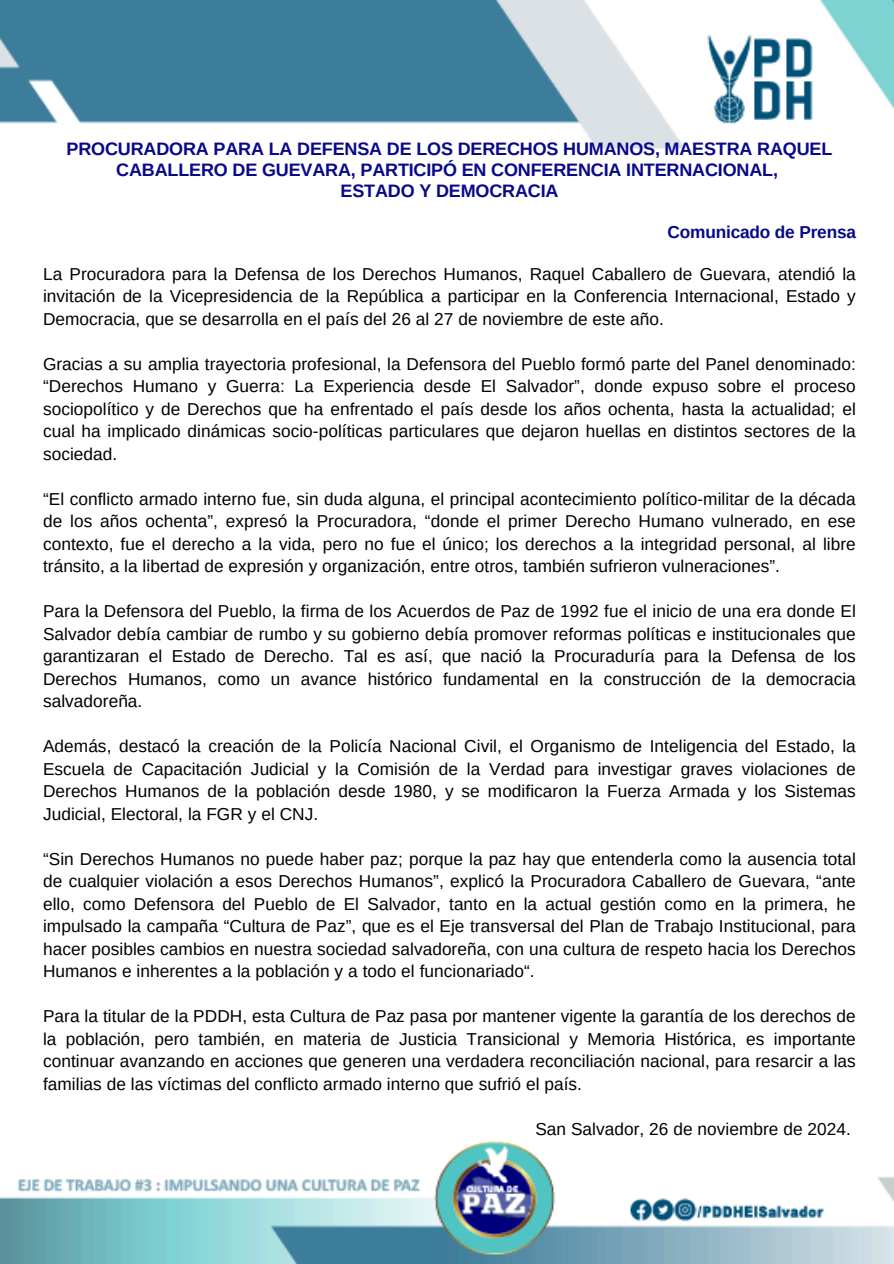
<style>
.page{position:relative;width:894px;height:1264px;background:#fff}
.page>*{position:absolute;margin:0;border:0;box-sizing:border-box;transform-origin:0 0}
.t1{font:700 18px/21.3px "Arimo";letter-spacing:-.01em;color:#08088b;text-align:center}
.t2{font:17.25px/22.5px "Arimo";letter-spacing:.005em;color:#000;text-align:justify}
.t3{font:700 17.25px "Arimo";letter-spacing:-.01em;color:#08088b}
</style>
<div class="page">
<img style="left:0;top:0;width:893px;height:1263px">
<p class="t1" style="left:67px;top:138px;width:767px">PROCURADORA PARA LA DEFENSA DE LOS DERECHOS HUMANOS, MAESTRA RAQUEL<br>CABALLERO DE GUEVARA, PARTICIPÓ EN CONFERENCIA INTERNACIONAL,<br>ESTADO Y DEMOCRACIA</p>
<p class="t3" style="left:667px;top:222px;width:190px">Comunicado de Prensa</p>
<p class="t2" style="left:43px;top:262px;width:814px">La Procuradora para la Defensa de los Derechos Humanos, Raquel Caballero de Guevara, atendió la invitación de la Vicepresidencia de la República a participar en la Conferencia Internacional, Estado y Democracia, que se desarrolla en el país del 26 al 27 de noviembre de este año.</p>
<p class="t2" style="left:43px;top:352px;width:814px">Gracias a su amplia trayectoria profesional, la Defensora del Pueblo formó parte del Panel denominado: “Derechos Humano y Guerra: La Experiencia desde El Salvador”, donde expuso sobre el proceso sociopolítico y de Derechos que ha enfrentado el país desde los años ochenta, hasta la actualidad; el cual ha implicado dinámicas socio-políticas particulares que dejaron huellas en distintos sectores de la sociedad.</p>
<p class="t2" style="left:43px;top:487px;width:814px">“El conflicto armado interno fue, sin duda alguna, el principal acontecimiento político-militar de la década de los años ochenta”, expresó la Procuradora, “donde el primer Derecho Humano vulnerado, en ese contexto, fue el derecho a la vida, pero no fue el único; los derechos a la integridad personal, al libre tránsito, a la libertad de expresión y organización, entre otros, también sufrieron vulneraciones”.</p>
<p class="t2" style="left:43px;top:600px;width:814px">Para la Defensora del Pueblo, la firma de los Acuerdos de Paz de 1992 fue el inicio de una era donde El Salvador debía cambiar de rumbo y su gobierno debía promover reformas políticas e institucionales que garantizaran el Estado de Derecho. Tal es así, que nació la Procuraduría para la Defensa de los Derechos Humanos, como un avance histórico fundamental en la construcción de la democracia salvadoreña.</p>
<p class="t2" style="left:43px;top:735px;width:814px">Además, destacó la creación de la Policía Nacional Civil, el Organismo de Inteligencia del Estado, la Escuela de Capacitación Judicial y la Comisión de la Verdad para investigar graves violaciones de Derechos Humanos de la población desde 1980, y se modificaron la Fuerza Armada y los Sistemas Judicial, Electoral, la FGR y el CNJ.</p>
<p class="t2" style="left:43px;top:847px;width:814px">“Sin Derechos Humanos no puede haber paz; porque la paz hay que entenderla como la ausencia total de cualquier violación a esos Derechos Humanos”, explicó la Procuradora Caballero de Guevara, “ante ello, como Defensora del Pueblo de El Salvador, tanto en la actual gestión como en la primera, he impulsado la campaña “Cultura de Paz”, que es el Eje transversal del Plan de Trabajo Institucional, para hacer posibles cambios en nuestra sociedad salvadoreña, con una cultura de respeto hacia los Derechos Humanos e inherentes a la población y a todo el funcionariado“.</p>
<p class="t2" style="left:43px;top:1005px;width:814px">Para la titular de la PDDH, esta Cultura de Paz pasa por mantener vigente la garantía de los derechos de la población, pero también, en materia de Justicia Transicional y Memoria Histórica, es importante continuar avanzando en acciones que generen una verdadera reconciliación nacional, para resarcir a las familias de las víctimas del conflicto armado interno que sufrió el país.</p>
<p class="t2" style="left:535px;top:1117px;width:317px">San Salvador, 26 de noviembre de 2024.</p>
</div>
